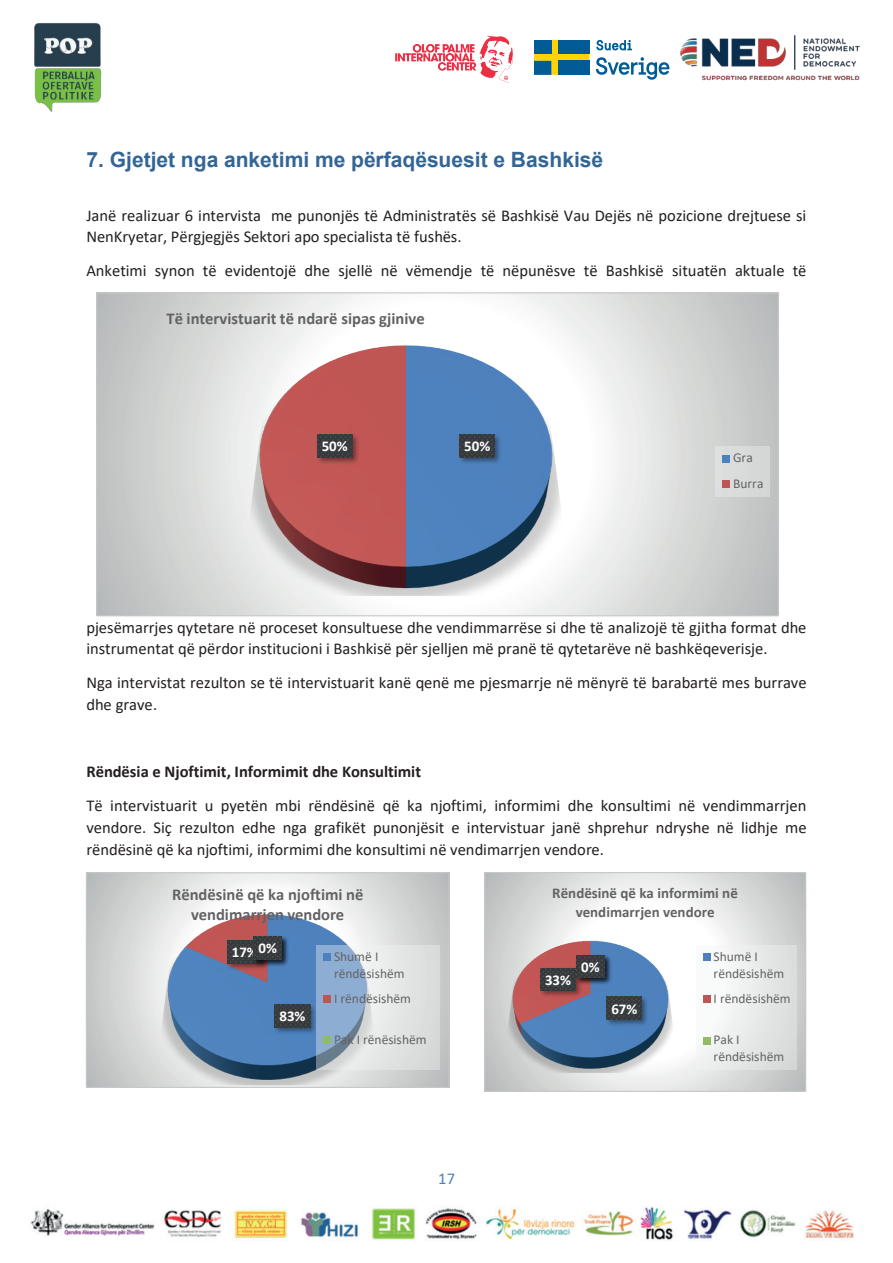
<style>
.page{position:relative;width:893px;height:1263px;background:#fff}
.page>*{position:absolute;margin:0;border:0;box-sizing:border-box;transform-origin:0 0}
.t1{font:700 21px "Arial";color:#336595}
.t2{font:16.5px/21.8px "Calibri";color:#231f20}
.t3{font:700 16.5px/20.1px "Calibri";color:#636366;text-align:center}
.t4{font:700 16.5px "Calibri";color:#231f20}
.t5{font:16.5px "Calibri";color:#4c81bd}
.t6{font:700 15px/18.3px "Calibri";letter-spacing:.005em;color:#636366;text-align:center}
.t7{font:700 15px "Calibri";color:#fff}
.t8{font:13.5px/16.5px "Calibri";color:#636366}
</style>
<div class="page">
<svg style="left:486px;top:874px;width:318px;height:216px"></svg>
<img style="left:501px;top:939px;width:178px;height:136px">
<img style="left:604px;top:994px;width:47px;height:35px">
<svg style="left:607px;top:997px;width:35px;height:23px"></svg>
<img style="left:537px;top:965px;width:47px;height:35px">
<svg style="left:540px;top:968px;width:36px;height:23px"></svg>
<img style="left:573px;top:952px;width:40px;height:35px">
<svg style="left:577px;top:955px;width:27px;height:23px"></svg>
<div style="left:696px;top:945px;width:101px;height:124px;background:#f2f3f4;opacity:.39"></div>
<div style="left:703px;top:953px;width:7px;height:8px;background:#4c81bd"></div>
<div style="left:703px;top:995px;width:7px;height:7px;background:#bd5654"></div>
<div style="left:703px;top:1037px;width:7px;height:7px;background:#91bc65"></div>
<div style="left:484px;top:872px;width:322px;height:220px;border:1px solid #c7c8ca"></div>
<svg style="left:88px;top:874px;width:360px;height:38px"></svg>
<img style="left:88px;top:912px;width:360px;height:174px">
<img style="left:272px;top:1001px;width:44px;height:35px">
<svg style="left:275px;top:1004px;width:35px;height:23px"></svg>
<img style="left:224px;top:937px;width:47px;height:35px">
<svg style="left:227px;top:940px;width:24px;height:23px"></svg>
<img style="left:251px;top:933px;width:39px;height:35px">
<svg style="left:254px;top:936px;width:27px;height:23px"></svg>
<div style="left:316px;top:944px;width:124px;height:125px;background:#f2f3f4;opacity:.39"></div>
<div style="left:323px;top:953px;width:8px;height:8px;background:#4c81bd"></div>
<div style="left:323px;top:995px;width:8px;height:7px;background:#bd5654"></div>
<div style="left:323px;top:1037px;width:8px;height:7px;background:#91bc65"></div>
<div style="left:86px;top:872px;width:364px;height:216px;border:1px solid #c7c8ca"></div>
<svg style="left:98px;top:294px;width:679px;height:320px"></svg>
<img style="left:113px;top:343px;width:586px;height:256px">
<img style="left:457px;top:431px;width:47px;height:35px">
<svg style="left:460px;top:434px;width:35px;height:23px"></svg>
<img style="left:314px;top:431px;width:47px;height:35px">
<svg style="left:317px;top:434px;width:35px;height:23px"></svg>
<div style="left:715px;top:446px;width:55px;height:50px;background:#d9dada"></div>
<div style="left:722px;top:455px;width:8px;height:7px;background:#4c81bd"></div>
<div style="left:722px;top:480px;width:8px;height:8px;background:#bd5654"></div>
<img style="left:34px;top:23px;width:68px;height:89px">
<img style="left:680px;top:34px;width:180px;height:47px">
<svg style="left:534px;top:40px;width:55px;height:35px"></svg>
<div style="left:534px;top:40px;width:17px;height:14px;background:#005b97"></div>
<div style="left:558px;top:61px;width:31px;height:14px;background:#005b97"></div>
<div style="left:558px;top:40px;width:31px;height:14px;background:#005b97"></div>
<svg style="left:596px;top:57px;width:73px;height:23px"></svg>
<svg style="left:596px;top:40px;width:36px;height:10px"></svg>
<img style="left:395px;top:35px;width:118px;height:48px">
<img style="left:30px;top:1206px;width:824px;height:35px">
<p class="t1" style="left:86px;top:145px;width:518px">7. Gjetjet nga anketimi me përfaqësuesit e Bashkisë</p>
<p class="t2" style="left:86px;top:204px;width:721px">Janë realizuar 6 intervista me punonjës të Administratës së Bashkisë Vau Dejës në pozicione drejtuese si<br>NenKryetar, Përgjegjës Sektori apo specialista të fushës.</p>
<p class="t2" style="left:86px;top:259px;width:722px">Anketimi synon të evidentojë dhe sjellë në vëmendje të nëpunësve të Bashkisë situatën aktuale të</p>
<p class="t3" style="left:166px;top:309px;width:260px">Të intervistuarit të ndarë sipas gjinive</p>
<p class="t7" style="left:322px;top:435px;width:28px">50%</p>
<p class="t7" style="left:464px;top:435px;width:28px">50%</p>
<p class="t8" style="left:733px;top:445px;width:32px;line-height:25.3px">Gra<br>Burra</p>
<p class="t2" style="left:86px;top:616px;width:721px">pjesëmarrjes qytetare në proceset konsultuese dhe vendimmarrëse si dhe të analizojë të gjitha format dhe instrumentat që përdor institucioni i Bashkisë për sjelljen më pranë të qytetarëve në bashkëqeverisje.</p>
<p class="t2" style="left:86px;top:671px;width:722px">Nga intervistat rezulton se të intervistuarit kanë qenë me pjesmarrje në mënyrë të barabartë mes burrave dhe grave.</p>
<p class="t4" style="left:86px;top:760px;width:336px">Rëndësia e Njoftimit, Informimit dhe Konsultimit</p>
<p class="t2" style="left:86px;top:794px;width:722px;text-align:justify">Të intervistuarit u pyetën mbi rëndësinë që ka njoftimi, informimi dhe konsultimi në vendimmarrjen vendore. Siç rezulton edhe nga grafikët punonjësit e intervistuar janë shprehur ndryshe në lidhje me rëndësinë që ka njoftimi, informimi dhe konsultimi në vendimarrjen vendore.</p>
<p class="t3" style="left:172px;top:884px;width:193px">Rëndësinë që ka njoftimi në vendimarrjen vendore</p>
<p class="t8" style="left:334px;top:948px;width:72px">Shumë I rëndësishëm</p>
<p class="t8" style="left:334px;top:990px;width:78px">I rëndësishëm</p>
<p class="t8" style="left:334px;top:1031px;width:94px">Pak I rënësishëm</p>
<p class="t7" style="left:232px;top:941px;width:47px">17%0%</p>
<p class="t7" style="left:280px;top:1005px;width:28px">83%</p>
<p class="t5" style="left:438px;top:1167px;width:18px">17</p>
<p class="t6" style="left:552px;top:884px;width:187px">Rëndësinë që ka informimi në vendimarrjen vendore</p>
<p class="t8" style="left:714px;top:948px;width:72px">Shumë I rëndësishëm</p>
<p class="t8" style="left:714px;top:990px;width:78px">I rëndësishëm</p>
<p class="t8" style="left:714px;top:1031px;width:72px">Pak I rëndësishëm</p>
<p class="t7" style="left:581px;top:956px;width:20px">0%</p>
<p class="t7" style="left:545px;top:969px;width:28px">33%</p>
<p class="t7" style="left:611px;top:998px;width:28px">67%</p>
</div>
